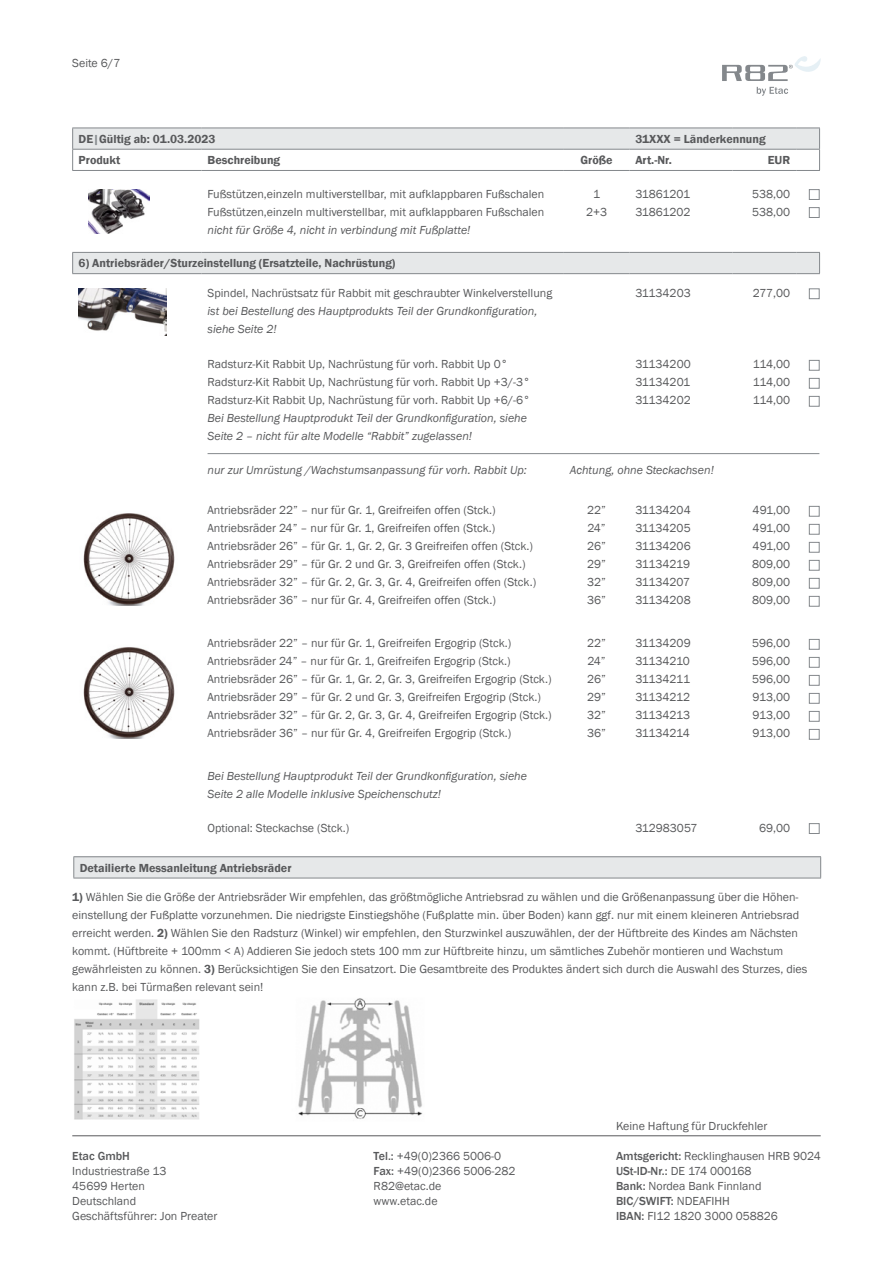
<style>
.page{position:relative;width:893px;height:1263px;background:#fff}
.page>*{position:absolute;margin:0;border:0;box-sizing:border-box;transform-origin:0 0}
.t1{font:12px/18px "Franklin Gothic";color:#58595b}
.t2{font:italic 12px/18px "Franklin Gothic";color:#58595b}
.t3{font:600 12px "Franklin Gothic";color:#58595b}
.t4{font:500 12px "Franklin Gothic";color:#58595b}
.s1{color:#84888c}
.s2{font-weight:600}
.s3{font-weight:500}
</style>
<div class="page">
<svg style="left:73px;top:129px;width:747px;height:144px"></svg>
<hr style="left:72px;top:128px;width:130px;height:1px;background:#84888c">
<hr style="left:202px;top:128px;width:362px;height:1px;background:#84888c">
<hr style="left:564px;top:128px;width:65px;height:1px;background:#84888c">
<hr style="left:629px;top:128px;width:103px;height:1px;background:#84888c">
<hr style="left:732px;top:128px;width:64px;height:1px;background:#84888c">
<hr style="left:72px;top:149px;width:130px;height:1px;background:#84888c">
<svg style="left:72px;top:128px;width:1px;height:42px"></svg>
<hr style="left:202px;top:149px;width:362px;height:1px;background:#84888c">
<hr style="left:564px;top:149px;width:65px;height:1px;background:#84888c">
<hr style="left:629px;top:149px;width:103px;height:1px;background:#84888c">
<hr style="left:732px;top:149px;width:64px;height:1px;background:#84888c">
<hr style="left:72px;top:170px;width:130px;height:1px;background:#84888c">
<hr style="left:202px;top:170px;width:362px;height:1px;background:#84888c">
<hr style="left:564px;top:170px;width:65px;height:1px;background:#84888c">
<hr style="left:629px;top:170px;width:103px;height:1px;background:#84888c">
<hr style="left:732px;top:170px;width:64px;height:1px;background:#84888c">
<svg style="left:796px;top:128px;width:24px;height:43px"></svg>
<hr style="left:72px;top:252px;width:130px;height:1px;background:#84888c">
<svg style="left:72px;top:253px;width:1px;height:20px"></svg>
<hr style="left:202px;top:252px;width:362px;height:1px;background:#84888c">
<hr style="left:564px;top:252px;width:65px;height:1px;background:#84888c">
<hr style="left:629px;top:252px;width:103px;height:1px;background:#84888c">
<hr style="left:732px;top:252px;width:64px;height:1px;background:#84888c">
<hr style="left:72px;top:273px;width:130px;height:1px;background:#84888c">
<hr style="left:202px;top:273px;width:362px;height:1px;background:#84888c">
<hr style="left:564px;top:273px;width:65px;height:1px;background:#84888c">
<hr style="left:629px;top:273px;width:103px;height:1px;background:#84888c">
<hr style="left:732px;top:273px;width:64px;height:1px;background:#84888c">
<svg style="left:796px;top:252px;width:24px;height:22px"></svg>
<img style="left:88px;top:189px;width:61px;height:45px">
<div style="left:809px;top:189px;width:11px;height:11px;border:1px solid #84888c"></div>
<div style="left:809px;top:207px;width:11px;height:11px;border:1px solid #84888c"></div>
<img style="left:79px;top:288px;width:88px;height:47px">
<div style="left:809px;top:288px;width:11px;height:11px;border:1px solid #84888c"></div>
<div style="left:809px;top:360px;width:11px;height:11px;border:1px solid #84888c"></div>
<div style="left:809px;top:378px;width:11px;height:11px;border:1px solid #84888c"></div>
<div style="left:809px;top:396px;width:11px;height:11px;border:1px solid #84888c"></div>
<hr style="left:208px;top:453px;width:611px;height:1px;background:#84888c">
<img style="left:83px;top:513px;width:92px;height:92px">
<div style="left:809px;top:506px;width:11px;height:11px;border:1px solid #84888c"></div>
<div style="left:809px;top:524px;width:11px;height:11px;border:1px solid #84888c"></div>
<div style="left:809px;top:542px;width:11px;height:11px;border:1px solid #84888c"></div>
<div style="left:809px;top:560px;width:11px;height:11px;border:1px solid #84888c"></div>
<div style="left:809px;top:578px;width:11px;height:11px;border:1px solid #84888c"></div>
<div style="left:809px;top:596px;width:11px;height:11px;border:1px solid #84888c"></div>
<img style="left:83px;top:647px;width:92px;height:91px">
<div style="left:809px;top:639px;width:11px;height:11px;border:1px solid #84888c"></div>
<div style="left:809px;top:657px;width:11px;height:11px;border:1px solid #84888c"></div>
<div style="left:809px;top:675px;width:11px;height:11px;border:1px solid #84888c"></div>
<div style="left:809px;top:693px;width:11px;height:11px;border:1px solid #84888c"></div>
<div style="left:809px;top:711px;width:11px;height:11px;border:1px solid #84888c"></div>
<div style="left:809px;top:729px;width:11px;height:11px;border:1px solid #84888c"></div>
<div style="left:809px;top:823px;width:11px;height:11px;border:1px solid #84888c"></div>
<svg style="left:722px;top:56px;width:99px;height:25px"></svg>
<svg style="left:757px;top:87px;width:31px;height:9px"></svg>
<img style="left:74px;top:999px;width:126px;height:121px">
<img style="left:298px;top:998px;width:125px;height:121px">
<div style="left:74px;top:857px;width:747px;height:21px;background:#e6e8e9"></div>
<svg style="left:820px;top:857px;width:1px;height:21px"></svg>
<hr style="left:73px;top:856px;width:748px;height:1px;background:#84888c">
<svg style="left:73px;top:857px;width:1px;height:21px"></svg>
<hr style="left:73px;top:878px;width:748px;height:1px;background:#84888c">
<hr style="left:72px;top:1135px;width:749px;height:1px;background:#58595b">
<p class="t1" style="left:72px;top:54px;width:50px">Seite 6/7</p>
<p class="t3" style="left:79px;top:131px;width:138px">DE<span class="s1">|</span>Gültig ab: 01.03.2023</p>
<p class="t3" style="left:635px;top:131px;width:132px">31XXX = Länderkennung</p>
<p class="t3" style="left:79px;top:153px;width:43px">Produkt</p>
<p class="t3" style="left:208px;top:153px;width:74px">Beschreibung</p>
<p class="t3" style="left:580px;top:153px;width:34px">Größe</p>
<p class="t3" style="left:635px;top:153px;width:38px">Art.-Nr.</p>
<p class="t3" style="left:768px;top:153px;width:24px">EUR</p>
<p class="t1" style="left:208px;top:185px;width:338px">Fußstützen,einzeln multiverstellbar, mit aufklappbaren Fußschalen<br>Fußstützen,einzeln multiverstellbar, mit aufklappbaren Fußschalen</p>
<p class="t2" style="left:208px;top:221px;width:264px">nicht für Größe 4, nicht in verbindung mit Fußplatte!</p>
<p class="t1" style="left:586px;top:185px;width:23px;text-align:center">1<br>2+3</p>
<p class="t1" style="left:635px;top:185px;width:57px">31861201<br>31861202</p>
<p class="t1" style="left:752px;top:185px;width:40px">538,00<br>538,00</p>
<p class="t3" style="left:79px;top:256px;width:318px">6) Antriebsräder/Sturzeinstellung (Ersatzteile, Nachrüstung)</p>
<p class="t1" style="left:208px;top:284px;width:346px">Spindel, Nachrüstsatz für Rabbit mit geschraubter Winkelverstellung</p>
<p class="t2" style="left:208px;top:302px;width:331px">ist bei Bestellung des Hauptprodukts Teil der Grundkonfiguration, siehe Seite 2!</p>
<p class="t1" style="left:208px;top:356px;width:324px">Radsturz-Kit Rabbit Up, Nachrüstung für vorh. Rabbit Up 0°<br>Radsturz-Kit Rabbit Up, Nachrüstung für vorh. Rabbit Up +3/-3°<br>Radsturz-Kit Rabbit Up, Nachrüstung für vorh. Rabbit Up +6/-6°</p>
<p class="t2" style="left:208px;top:410px;width:321px">Bei Bestellung Hauptprodukt Teil der Grundkonfiguration, siehe<br>Seite 2 – nicht für alte Modelle “Rabbit” zugelassen!</p>
<p class="t1" style="left:635px;top:284px;width:57px">31134203</p>
<p class="t1" style="left:753px;top:284px;width:39px">277,00</p>
<p class="t1" style="left:635px;top:356px;width:57px;text-align:justify">31134200<br>31134201<br>31134202</p>
<p class="t1" style="left:753px;top:356px;width:39px;text-align:justify">114,00<br>114,00<br>114,00</p>
<p class="t2" style="left:208px;top:461px;width:321px">nur zur Umrüstung /Wachstumsanpassung für vorh. Rabbit Up:</p>
<p class="t2" style="left:570px;top:461px;width:146px">Achtung, ohne Steckachsen!</p>
<p class="t1" style="left:208px;top:502px;width:330px">Antriebsräder 22” – nur für Gr. 1, Greifreifen offen (Stck.)<br>Antriebsräder 24” – nur für Gr. 1, Greifreifen offen (Stck.)<br>Antriebsräder 26” – für Gr. 1, Gr. 2, Gr. 3 Greifreifen offen (Stck.)<br>Antriebsräder 29” – für Gr. 2 und Gr. 3, Greifreifen offen (Stck.)<br>Antriebsräder 32” – für Gr. 2, Gr. 3, Gr. 4, Greifreifen offen (Stck.)<br>Antriebsräder 36” – nur für Gr. 4, Greifreifen offen (Stck.)</p>
<p class="t1" style="left:587px;top:502px;width:20px;text-align:justify">22” 24” 26” 29” 32” 36”</p>
<p class="t1" style="left:635px;top:502px;width:57px;text-align:justify">31134204<br>31134205<br>31134206<br>31134219<br>31134207<br>31134208</p>
<p class="t1" style="left:752px;top:502px;width:40px;text-align:justify">491,00<br>491,00<br>491,00<br>809,00<br>809,00<br>809,00</p>
<p class="t1" style="left:208px;top:635px;width:346px">Antriebsräder 22” – nur für Gr. 1, Greifreifen Ergogrip (Stck.)<br>Antriebsräder 24” – nur für Gr. 1, Greifreifen Ergogrip (Stck.)<br>Antriebsräder 26” – für Gr. 1, Gr. 2, Gr. 3, Greifreifen Ergogrip (Stck.)<br>Antriebsräder 29” – für Gr. 2 und Gr. 3, Greifreifen Ergogrip (Stck.)<br>Antriebsräder 32” – für Gr. 2, Gr. 3, Gr. 4, Greifreifen Ergogrip (Stck.)<br>Antriebsräder 36” – nur für Gr. 4, Greifreifen Ergogrip (Stck.)</p>
<p class="t1" style="left:587px;top:635px;width:20px;text-align:justify">22” 24” 26” 29” 32” 36”</p>
<p class="t1" style="left:635px;top:635px;width:57px;text-align:justify">31134209<br>31134210<br>31134211<br>31134212<br>31134213<br>31134214</p>
<p class="t1" style="left:752px;top:635px;width:40px;text-align:justify">596,00<br>596,00<br>596,00<br>913,00<br>913,00<br>913,00</p>
<p class="t2" style="left:208px;top:768px;width:321px">Bei Bestellung Hauptprodukt Teil der Grundkonfiguration, siehe<br>Seite 2 alle Modelle inklusive Speichenschutz!</p>
<p class="t1" style="left:208px;top:819px;width:143px">Optional: Steckachse (Stck.)</p>
<p class="t1" style="left:635px;top:819px;width:64px">312983057</p>
<p class="t1" style="left:759px;top:819px;width:33px">69,00</p>
<p class="t3" style="left:80px;top:860px;width:213px">Detailierte Messanleitung Antriebsräder</p>
<p class="t1" style="left:72px;top:888px;width:737px"><span class="s2">1)</span> Wählen Sie die Größe der Antriebsräder Wir empfehlen, das größtmögliche Antriebsrad zu wählen und die Größenanpassung über die Höhen&shy;einstellung der Fußplatte vorzunehmen. Die niedrigste Einstiegshöhe (Fußplatte min. über Boden) kann ggf. nur mit einem kleineren Antriebsrad erreicht werden. <span class="s2">2)</span> Wählen Sie den Radsturz (Winkel) wir empfehlen, den Sturzwinkel auszuwählen, der der Hüftbreite des Kindes am Nächsten kommt. (Hüftbreite + 100mm &lt; A) Addieren Sie jedoch stets 100 mm zur Hüftbreite hinzu, um sämtliches Zubehör montieren und Wachstum gewährleisten zu können. <span class="s2">3)</span> Berücksichtigen Sie den Einsatzort. Die Gesamtbreite des Produktes ändert sich durch die Auswahl des Sturzes, dies kann z.B. bei Türmaßen relevant sein!</p>
<p class="t4" style="left:72px;top:1149px;width:59px">Etac GmbH</p>
<p class="t1" style="left:72px;top:1164px;width:147px;line-height:15px">Industriestraße 13<br>45699 Herten<br>Deutschland<br>Geschäftsführer: Jon Preater</p>
<p class="t1" style="left:616px;top:1117px;width:153px">Keine Haftung für Druckfehler</p>
<p class="t1" style="left:374px;top:1149px;width:143px;line-height:15px"><span class="s3">Tel.:</span> +49(0)2366 5006-0<br><span class="s3">Fax:</span> +49(0)2366 5006-282<br>R82@etac.de<br>www.etac.de</p>
<p class="t1" style="left:616px;top:1149px;width:206px;line-height:15px"><span class="s3">Amtsgericht:</span> Recklinghausen HRB 9024<br><span class="s3">USt-ID-Nr.:</span> DE 174 000168<br><span class="s3">Bank:</span> Nordea Bank Finnland<br><span class="s3">BIC/SWIFT:</span> NDEAFIHH<br><span class="s3">IBAN:</span> FI12 1820 3000 058826</p>
</div>
